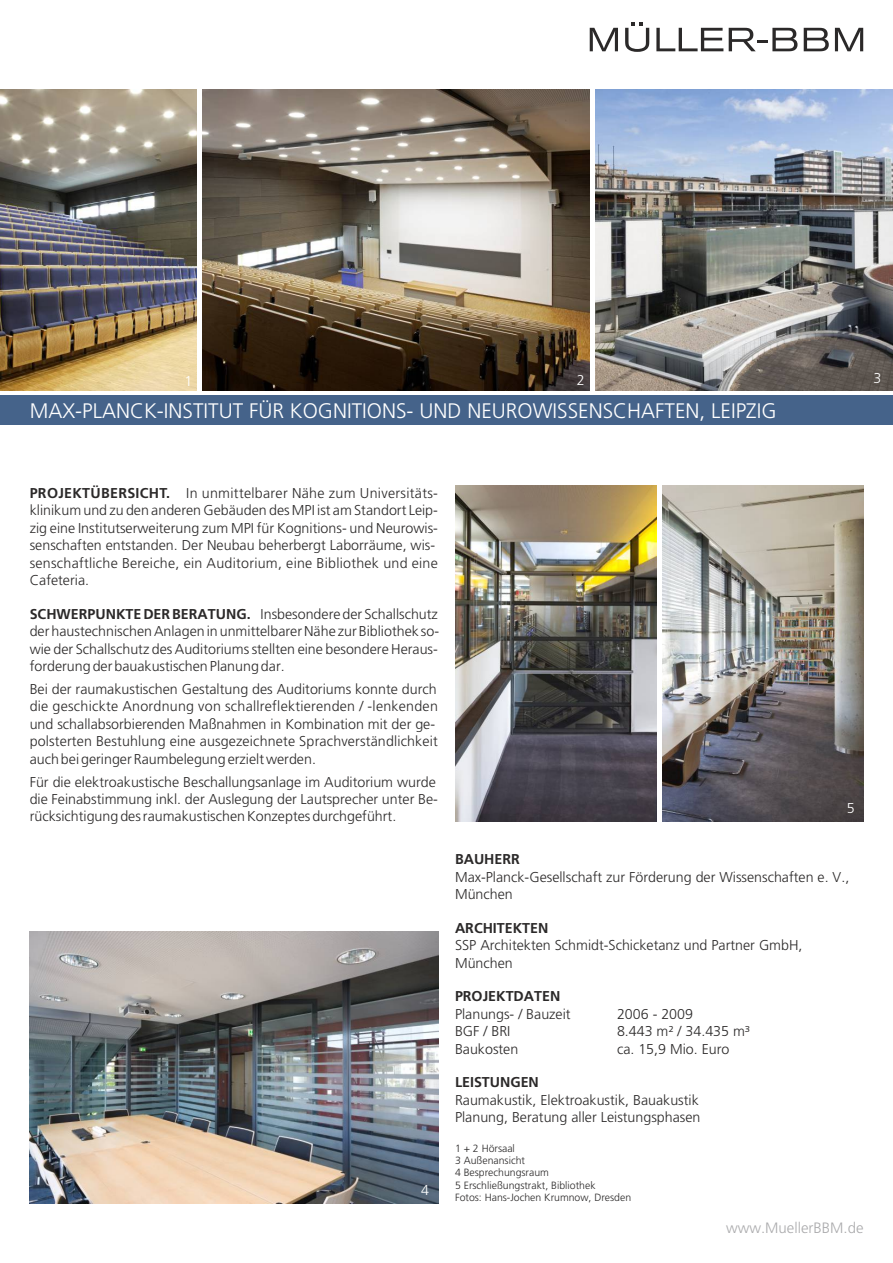
<style>
.page{position:relative;width:893px;height:1263px;background:#fff}
.page>*{position:absolute;margin:0;border:0;box-sizing:border-box;transform-origin:0 0}
.t1{font:300 21px "Frutiger LT";color:#fff}
.t2{font:300 15px "Frutiger LT";color:#ababad}
.t3{font:300 14.25px/17.4px "Frutiger LT";color:#2b2929}
.t4{font:700 14.25px "Frutiger LT";color:#2b2929}
.t5{font:300 14.25px "Frutiger LT";color:#fff}
.t6{font:300 10.5px/12.1px "Frutiger LT";color:#2b2929}
.s1{font-weight:700}
</style>
<div class="page">
<img style="left:662px;top:485px;width:201px;height:336px">
<img style="left:455px;top:485px;width:202px;height:336px">
<img style="left:595px;top:89px;width:298px;height:302px">
<img style="left:0;top:89px;width:590px;height:302px">
<img style="left:30px;top:931px;width:408px;height:272px">
<hr style="left:197px;top:89px;width:4px;height:306px;background:#fff">
<div style="left:0;top:395px;width:893px;height:30px;background:#45638a"></div>
<svg style="left:835px;top:28px;width:28px;height:23px"></svg>
<svg style="left:804px;top:28px;width:25px;height:23px"></svg>
<svg style="left:729px;top:28px;width:68px;height:23px"></svg>
<svg style="left:656px;top:28px;width:67px;height:23px"></svg>
<svg style="left:625px;top:22px;width:24px;height:30px"></svg>
<svg style="left:590px;top:28px;width:28px;height:23px"></svg>
<p class="t5" style="left:577px;top:374px;width:9px">2</p>
<p class="t5" style="left:873px;top:373px;width:9px">3</p>
<h1 class="t1" style="left:30px;top:403px;width:748px">MAX-PLANCK-INSTITUT FÜR KOGNITIONS- UND NEUROWISSENSCHAFTEN, LEIPZIG</h1>
<p class="t5" style="left:184px;top:375px;width:9px">1</p>
<p class="t3" style="left:30px;top:486px;width:410px"><span class="s1">PROJEKTÜBERSICHT.</span> In unmittelbarer Nähe zum Universitäts&shy;klinikum und zu den anderen Gebäuden des MPI ist am Standort Leip&shy;zig eine Institutserweiterung zum MPI für Kognitions- und Neurowis&shy;senschaften entstanden. Der Neubau beherbergt Laborräume, wis&shy;senschaftliche Bereiche, ein Auditorium, eine Bibliothek und eine Cafeteria.</p>
<p class="t3" style="left:30px;top:606px;width:411px;text-align:justify"><span class="s1">SCHWERPUNKTE DER BERATUNG.</span> Insbesondere der Schallschutz der haustechnischen Anlagen in unmittelbarer Nähe zur Bibliothek so&shy;wie der Schallschutz des Auditoriums stellten eine besondere Heraus&shy;forderung der bauakustischen Planung dar.</p>
<p class="t3" style="left:30px;top:681px;width:410px">Bei der raumakustischen Gestaltung des Auditoriums konnte durch die geschickte Anordnung von schallreflektierenden / -lenkenden und schallabsorbierenden Maßnahmen in Kombination mit der ge&shy;polsterten Bestuhlung eine ausgezeichnete Sprachverständlichkeit auch bei geringer Raumbelegung erzielt werden.</p>
<p class="t3" style="left:30px;top:774px;width:410px">Für die elektroakustische Beschallungsanlage im Auditorium wurde die Feinabstimmung inkl. der Auslegung der Lautsprecher unter Be&shy;rücksichtigung des raumakustischen Konzeptes durchgeführt.</p>
<p class="t5" style="left:421px;top:1184px;width:9px">4</p>
<p class="t5" style="left:847px;top:802px;width:9px">5</p>
<p class="t4" style="left:455px;top:854px;width:66px">BAUHERR</p>
<p class="t3" style="left:455px;top:869px;width:396px">Max-Planck-Gesellschaft zur Förderung der Wissenschaften e. V.,<br>München</p>
<p class="t4" style="left:455px;top:922px;width:95px">ARCHITEKTEN</p>
<p class="t3" style="left:455px;top:938px;width:349px">SSP Architekten Schmidt-Schicketanz und Partner GmbH,<br>München</p>
<p class="t4" style="left:455px;top:991px;width:107px">PROJEKTDATEN</p>
<p class="t3" style="left:455px;top:1006px;width:117px">Planungs- / Bauzeit</p>
<p class="t3" style="left:617px;top:1006px;width:78px">2006 - 2009</p>
<p class="t3" style="left:455px;top:1024px;width:57px">BGF / BRI</p>
<p class="t3" style="left:617px;top:1024px;width:135px">8.443 m² / 34.435 m³</p>
<p class="t3" style="left:455px;top:1041px;width:65px">Baukosten</p>
<p class="t3" style="left:617px;top:1041px;width:114px">ca. 15,9 Mio. Euro</p>
<p class="t4" style="left:455px;top:1077px;width:85px">LEISTUNGEN</p>
<p class="t3" style="left:455px;top:1092px;width:247px">Raumakustik, Elektroakustik, Bauakustik<br>Planung, Beratung aller Leistungsphasen</p>
<p class="t6" style="left:455px;top:1143px;width:178px">1 + 2 Hörsaal<br>3 Außenansicht<br>4 Besprechungsraum<br>5 Erschließungstrakt, Bibliothek<br>Fotos: Hans-Jochen Krumnow, Dresden</p>
<p class="t2" style="left:726px;top:1222px;width:139px">www.MuellerBBM.de</p>
</div>
